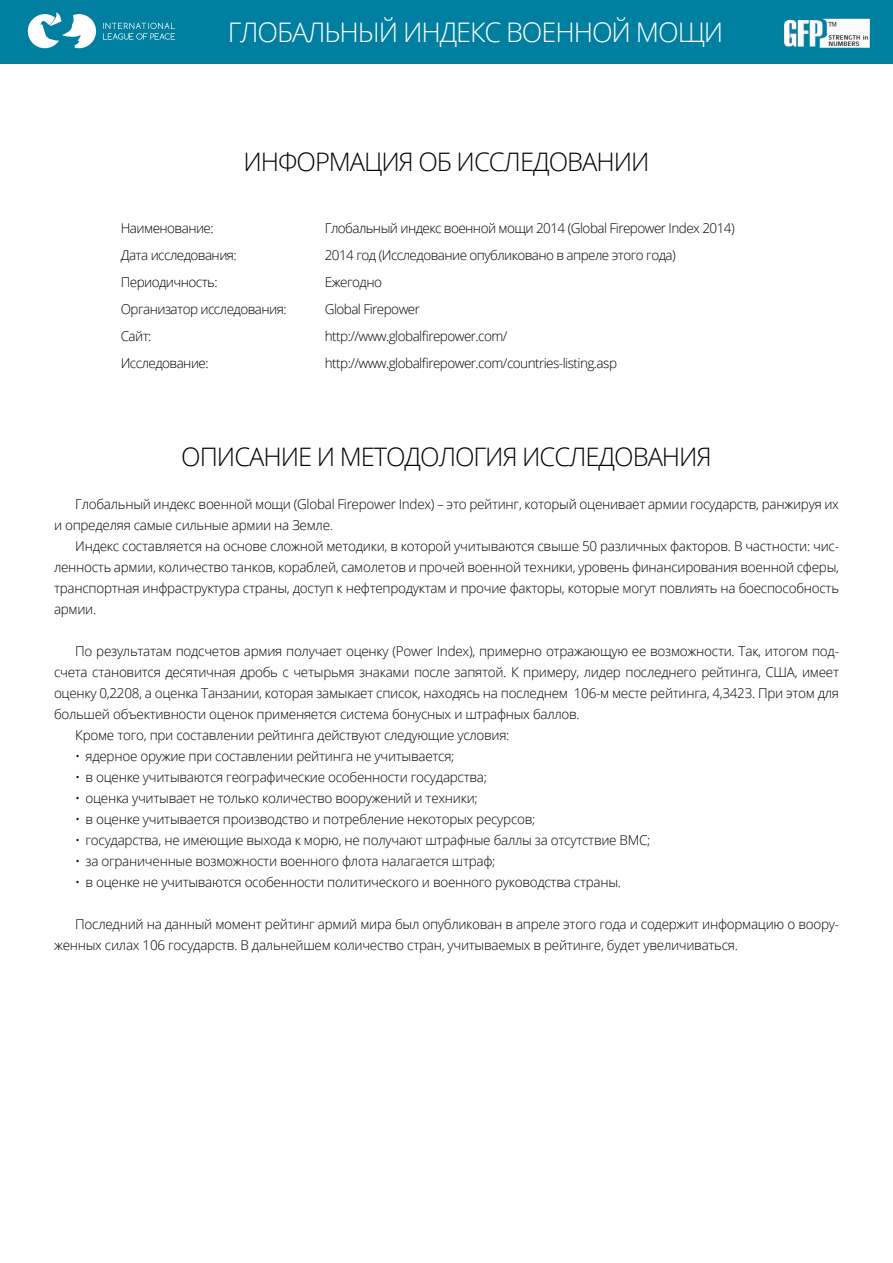
<style>
.page{position:relative;width:893px;height:1263px;background:#fff}
.page>*{position:absolute;margin:0;border:0;box-sizing:border-box;transform-origin:0 0}
.t1{font:300 27px "Open Sans";letter-spacing:-.04em;color:#fff}
.t2{font:300 25.5px "Open Sans";letter-spacing:-.04em;color:#000}
.t3{font:300 13.5px/21px "Open Sans";letter-spacing:-.02em;color:#000}
.t4{font:300 13.5px "Open Sans";letter-spacing:-.04em;color:#000}
</style>
<div class="page">
<div style="left:0;top:0;width:893px;height:64px;background:#007fa1"></div>
<svg style="left:103px;top:23px;width:72px;height:17px"></svg>
<svg style="left:28px;top:12px;width:68px;height:36px"></svg>
<img style="left:784px;top:18px;width:86px;height:30px">
<h1 class="t1" style="left:228px;top:13px;width:497px">ГЛОБАЛЬНЫЙ ИНДЕКС ВОЕННОЙ МОЩИ</h1>
<h2 class="t2" style="left:243px;top:144px;width:407px">ИНФОРМАЦИЯ ОБ ИССЛЕДОВАНИИ</h2>
<p class="t4" style="left:121px;top:219px;width:94px">Наименование:</p>
<p class="t4" style="left:325px;top:219px;width:411px">Глобальный индекс военной мощи 2014 (Global Firepower Index 2014)</p>
<p class="t4" style="left:121px;top:246px;width:117px">Дата исследования:</p>
<p class="t4" style="left:325px;top:246px;width:353px">2014 год (Исследование опубликовано в апреле этого года)</p>
<p class="t4" style="left:121px;top:273px;width:98px">Периодичность:</p>
<p class="t4" style="left:325px;top:273px;width:59px">Ежегодно</p>
<p class="t4" style="left:121px;top:300px;width:167px">Организатор исследования:</p>
<p class="t4" style="left:325px;top:300px;width:97px">Global Firepower</p>
<p class="t3" style="left:121px;top:325px;width:32px">Сайт:</p>
<p class="t4" style="left:325px;top:327px;width:184px">http://www.globalfirepower.com/</p>
<p class="t4" style="left:121px;top:354px;width:89px">Исследование:</p>
<p class="t4" style="left:325px;top:354px;width:294px">http://www.globalfirepower.com/countries-listing.asp</p>
<h2 class="t2" style="left:181px;top:440px;width:532px">ОПИСАНИЕ И МЕТОДОЛОГИЯ ИССЛЕДОВАНИЯ</h2>
<p class="t3" style="left:54px;top:493px;width:786px;text-indent:21px">Глобальный индекс военной мощи (Global Firepower Index) – это рейтинг, который оценивает армии государств, ранжируя их и определяя самые сильные армии на Земле.</p>
<p class="t3" style="left:54px;top:535px;width:786px;text-align:justify;text-indent:21px">Индекс составляется на основе сложной методики, в которой учитываются свыше 50 различных факторов. В частности: чис&shy;ленность армии, количество танков, кораблей, самолетов и прочей военной техники, уровень финансирования военной сферы, транспортная инфраструктура страны, доступ к нефтепродуктам и прочие факторы, которые могут повлиять на боеспособность армии.</p>
<p class="t3" style="left:75px;top:640px;width:765px">По результатам подсчетов армия получает оценку (Power Index), примерно отражающую ее возможности. Так, итогом под-</p>
<p class="t3" style="left:54px;top:661px;width:786px">счета становится десятичная дробь с четырьмя знаками после запятой. К примеру, лидер последнего рейтинга, США, имеет</p>
<p class="t3" style="left:54px;top:682px;width:787px">оценку 0,2208, а оценка Танзании, которая замыкает список, находясь на последнем 106-м месте рейтинга, 4,3423. При этом для</p>
<p class="t3" style="left:54px;top:703px;width:527px">большей объективности оценок применяется система бонусных и штрафных баллов.</p>
<p class="t3" style="left:75px;top:724px;width:436px">Кроме того, при составлении рейтинга действуют следующие условия:</p>
<p class="t3" style="left:75px;top:746px;width:381px">• ядерное оружие при составлении рейтинга не учитывается;</p>
<p class="t3" style="left:75px;top:767px;width:413px">• в оценке учитываются географические особенности государства;</p>
<p class="t3" style="left:75px;top:788px;width:404px">• оценка учитывает не только количество вооружений и техники;</p>
<p class="t3" style="left:75px;top:809px;width:462px">• в оценке учитывается производство и потребление некоторых ресурсов;</p>
<p class="t3" style="left:75px;top:830px;width:577px">• государства, не имеющие выхода к морю, не получают штрафные баллы за отсутствие ВМС;</p>
<p class="t3" style="left:75px;top:851px;width:422px">• за ограниченные возможности военного флота налагается штраф;</p>
<p class="t3" style="left:75px;top:872px;width:547px">• в оценке не учитываются особенности политического и военного руководства страны.</p>
<p class="t3" style="left:54px;top:914px;width:786px;text-indent:21px">Последний на данный момент рейтинг армий мира был опубликован в апреле этого года и содержит информацию о воору&shy;женных силах 106 государств. В дальнейшем количество стран, учитываемых в рейтинге, будет увеличиваться.</p>
</div>
